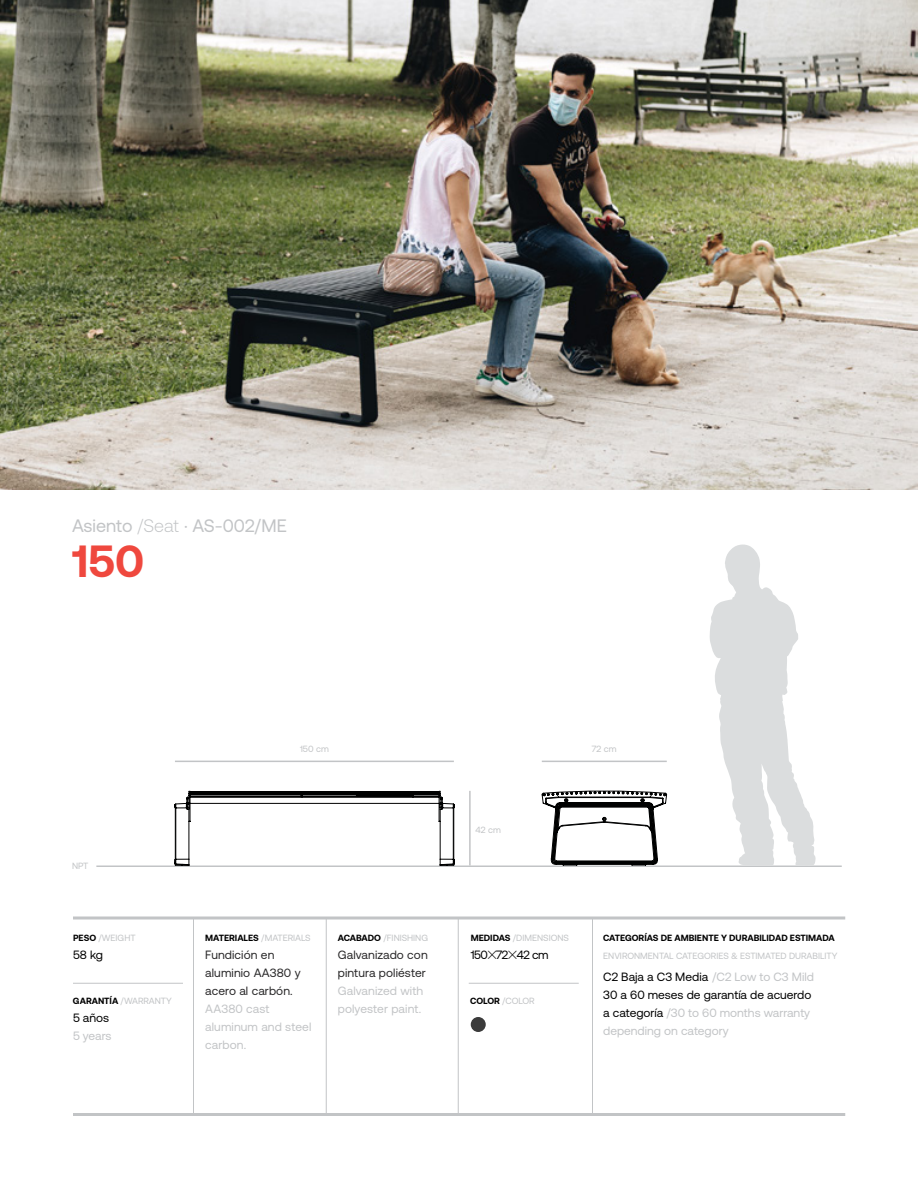
<style>
.page{position:relative;width:918px;height:1188px;background:#fff}
.page>*{position:absolute;margin:0;border:0;box-sizing:border-box;transform-origin:0 0}
.t1{font:700 45px "Aeonik";color:#ef483e}
.t2{font:18px "Aeonik";color:#c2c4c6}
.t3{font:12px/18px "Aeonik";color:#c2c4c6}
.t4{font:12px/18px "Aeonik";letter-spacing:.01em;color:#292829}
.t5{font:12px "Aeonik";letter-spacing:-.03em;color:#000}
.t6{font:9px "Aeonik";color:#c2c4c6}
.t7{font:700 9px "Aeonik";color:#000}
.s1{font-weight:300}
.s2{font-weight:700;color:#000}
.s3{font-weight:400;color:#c2c4c6}
.s4{color:#000}
</style>
<div class="page">
<img style="left:0;top:0;width:918px;height:490px">
<svg style="left:73px;top:916px;width:772px;height:4px"></svg>
<hr style="left:73px;top:1113px;width:772px;height:3px;background:#c2c4c6">
<hr style="left:175px;top:761px;width:279px;height:1px;background:#c2c4c6">
<hr style="left:542px;top:761px;width:125px;height:1px;background:#c2c4c6">
<hr style="left:96px;top:866px;width:746px;height:1px;background:#c2c4c6">
<svg style="left:709px;top:544px;width:107px;height:322px"></svg>
<svg style="left:175px;top:790px;width:492px;height:76px"></svg>
<hr style="left:193px;top:918px;width:1px;height:198px;background:#c2c4c6">
<hr style="left:326px;top:918px;width:1px;height:198px;background:#c2c4c6">
<hr style="left:458px;top:918px;width:1px;height:198px;background:#c2c4c6">
<hr style="left:592px;top:918px;width:1px;height:198px;background:#c2c4c6">
<hr style="left:73px;top:983px;width:110px;height:1px;background:#c2c4c6">
<hr style="left:469px;top:983px;width:110px;height:1px;background:#c2c4c6">
<div style="left:471px;top:1017px;width:15px;height:15px;background:#3b3b3b;border-radius:50%"></div>
<h2 class="t2" style="left:72px;top:516px;width:216px">Asiento <span class="s1">/Seat</span> · AS-002/ME</h2>
<h1 class="t1" style="left:72px;top:536px;width:74px">150</h1>
<p class="t6" style="left:300px;top:743px;width:30px">150 cm</p>
<p class="t6" style="left:592px;top:743px;width:26px">72 cm</p>
<p class="t6" style="left:72px;top:860px;width:18px">NPT</p>
<p class="t6" style="left:476px;top:824px;width:27px">42 cm</p>
<p class="t6" style="left:73px;top:932px;width:64px"><span class="s2">PESO</span> /WEIGHT</p>
<p class="t5" style="left:73px;top:948px;width:32px">58 kg</p>
<p class="t7" style="left:205px;top:932px;width:107px">MATERIALES <span class="s3">/MATERIALS</span></p>
<p class="t4" style="left:205px;top:945px;width:97px">Fundición en aluminio AA380 y acero al carbón.</p>
<p class="t3" style="left:205px;top:999px;width:108px">AA380 cast aluminum and steel carbon.</p>
<p class="t6" style="left:338px;top:932px;width:92px"><span class="s2">ACABADO</span> /FINISHING</p>
<p class="t4" style="left:338px;top:945px;width:92px">Galvanizado con pintura poliéster</p>
<p class="t3" style="left:338px;top:981px;width:87px">Galvanized with polyester paint.</p>
<p class="t6" style="left:471px;top:932px;width:100px"><span class="s2">MEDIDAS</span> /DIMENSIONS</p>
<p class="t5" style="left:471px;top:948px;width:79px">150<span class="s1">✕</span>72<span class="s1">✕</span>42 cm</p>
<p class="t6" style="left:73px;top:995px;width:100px"><span class="s2">GARANTÍA</span> /WARRANTY</p>
<p class="t6" style="left:470px;top:995px;width:66px"><span class="s2">COLOR</span> /COLOR</p>
<p class="t5" style="left:73px;top:1011px;width:38px">5 años</p>
<p class="t3" style="left:73px;top:1026px;width:40px">5 years</p>
<p class="t7" style="left:603px;top:932px;width:233px">CATEGORÍAS DE AMBIENTE Y DURABILIDAD ESTIMADA</p>
<p class="t6" style="left:603px;top:950px;width:236px">ENVIRONMENTAL CATEGORIES &amp; ESTIMATED DURABILITY</p>
<p class="t3" style="left:603px;top:968px;width:212px"><span class="s4">C2 Baja a C3 Media</span> /C2 Low to C3 Mild<br><span class="s4">30 a 60 meses de garantía de acuerdo a categoría</span> /30 to 60 months warranty depending on category</p>
</div>
